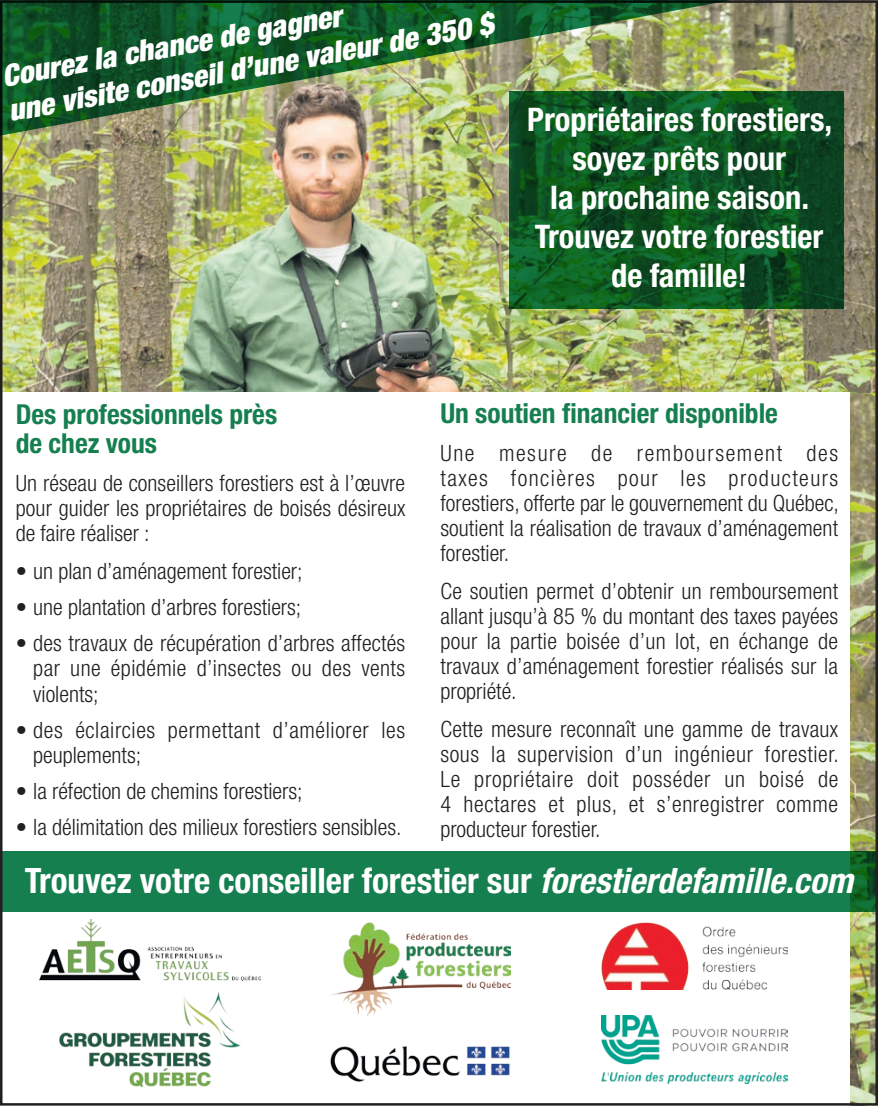
<style>
.page{position:relative;width:878px;height:1106px;background:#fff}
.page>*{position:absolute;margin:0;border:0;box-sizing:border-box;transform-origin:0 0}
.t1{font:700 condensed 35px "Helvetica Neue";color:#fff}
.t2{font:700 condensed 32.5px/39px "Helvetica Neue";color:#fff;text-align:center}
.t3{font:italic 900 condensed 30px/34.8px "Helvetica Neue";color:#fff}
.t4{font:700 condensed 27.5px/28.8px "Helvetica Neue";color:#167f4f}
.t5{font:300 condensed 22.5px/25px "Helvetica Neue";letter-spacing:.005em;color:#231f20;text-align:justify}
.t6{font:300 condensed 22.5px/25.5px "Helvetica Neue";letter-spacing:.025em;color:#231f20}
.s1{font-style:italic}
</style>
<div class="page">
<img style="left:850px;top:911px;width:28px;height:195px">
<img style="left:850px;top:392px;width:25px;height:459px">
<img style="left:3px;top:3px;width:872px;height:389px">
<img style="left:40px;top:920px;width:220px;height:60px">
<img style="left:332px;top:922px;width:178px;height:95px">
<img style="left:330px;top:1046px;width:180px;height:36px">
<img style="left:59px;top:991px;width:182px;height:97px">
<img style="left:602px;top:922px;width:185px;height:67px">
<img style="left:602px;top:1015px;width:186px;height:68px">
<div style="left:0;top:851px;width:878px;height:60px;background:#167f4f"></div>
<svg style="left:508px;top:92px;width:335px;height:217px;background:#0f5422"></svg>
<img style="left:0;top:0;width:745px;height:137px">
<h3 class="t3" style="left:-1px;top:58px;width:494px;rotate:-10deg">Courez la chance de gagner<br>une visite conseil d’une valeur de 350 $</h3>
<h2 class="t2" style="left:527px;top:100px;width:307px">Propriétaires forestiers, soyez prêts pour<br>la prochaine saison.<br>Trouvez votre forestier de famille!</h2>
<p class="t4" style="left:16px;top:400px;width:263px">Des professionnels près de chez vous</p>
<p class="t5" style="left:16px;top:470px;width:391px">Un réseau de conseillers forestiers est à l’œuvre pour guider les propriétaires de boisés désireux de faire réaliser :</p>
<p class="t5" style="left:16px;top:559px;width:288px">• un plan d’aménagement forestier;</p>
<p class="t5" style="left:16px;top:594px;width:287px">• une plantation d’arbres forestiers;</p>
<p class="t5" style="left:33px;top:630px;width:373px;text-indent:-17px">• des travaux de récupération d’arbres affectés par une épidémie d’insectes ou des vents violents;</p>
<p class="t6" style="left:33px;top:717px;width:373px;text-indent:-18px">• des éclaircies permettant d’améliorer les peuplements;</p>
<p class="t5" style="left:16px;top:778px;width:288px">• la réfection de chemins forestiers;</p>
<p class="t5" style="left:16px;top:814px;width:387px">• la délimitation des milieux forestiers sensibles.</p>
<p class="t4" style="left:440px;top:399px;width:339px">Un soutien financier disponible</p>
<p class="t5" style="left:440px;top:440px;width:400px">Une mesure de remboursement des taxes foncières pour les producteurs forestiers, offerte par le gouvernement du Québec, soutient la réalisation de travaux d’aménagement forestier.</p>
<p class="t5" style="left:440px;top:578px;width:399px">Ce soutien permet d’obtenir un remboursement allant jusqu’à 85 % du montant des taxes payées pour la partie boisée d’un lot, en échange de travaux d’aménagement forestier réalisés sur la propriété.</p>
<p class="t5" style="left:440px;top:716px;width:400px">Cette mesure reconnaît une gamme de travaux sous la supervision d’un ingénieur forestier.<br>Le propriétaire doit posséder un boisé de 4 hectares et plus, et s’enregistrer comme producteur forestier.</p>
<h1 class="t1" style="left:25px;top:859px;width:829px">Trouvez votre conseiller forestier sur <span class="s1">forestierdefamille.com</span></h1>
</div>
